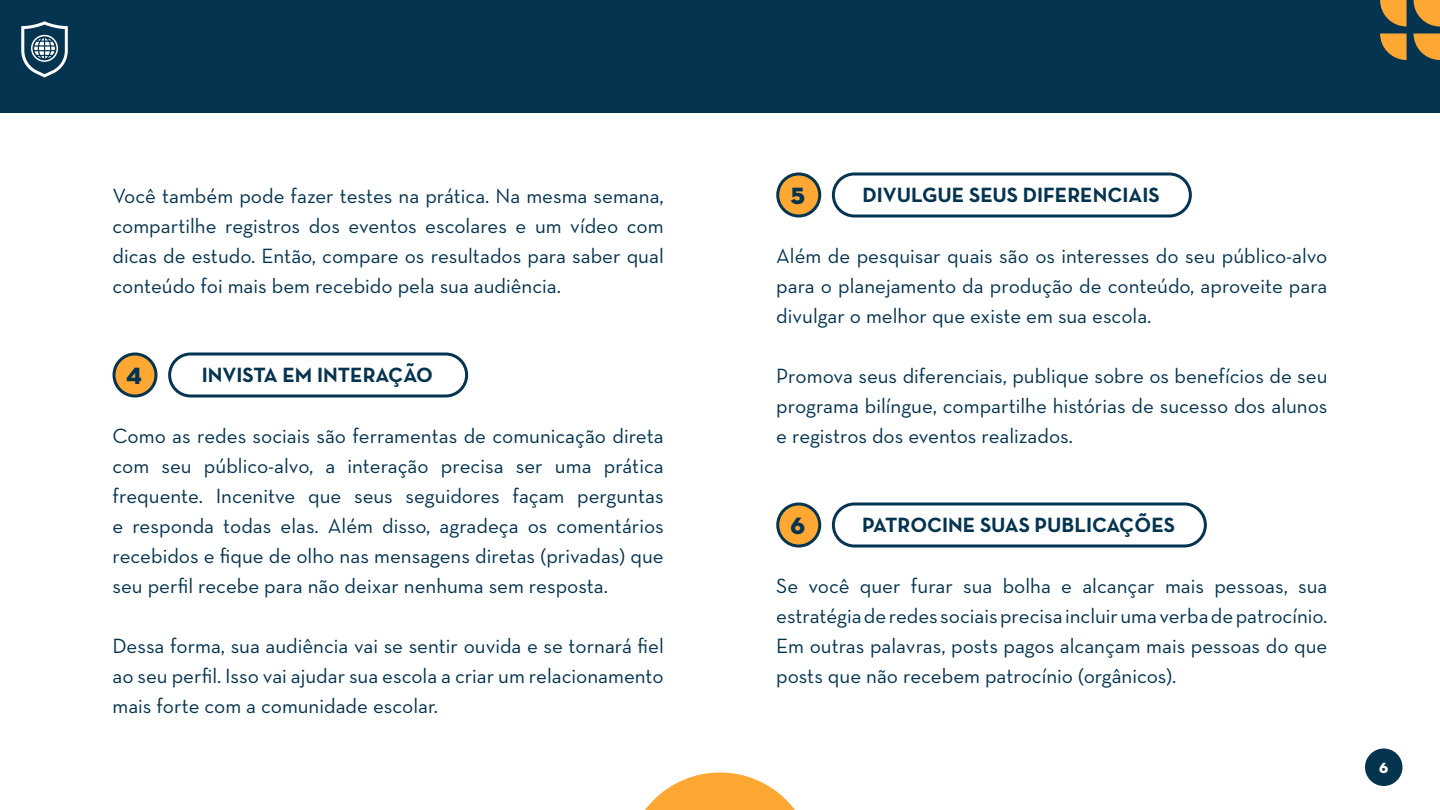
<style>
.page{position:relative;width:1440px;height:810px;background:#fff}
.page>*{position:absolute;margin:0;border:0;box-sizing:border-box;transform-origin:0 0}
.t1{font:24px "Neutra Disp Titling";color:#053450}
.t2{font:21px/30px "Neutra Text";color:#053450;text-align:justify}
.t3{font:700 21px "Neutra Text";color:#053450}
.t4{font:15px "Neutra Disp Titling";color:#fff}
</style>
<div class="page">
<div style="left:0;top:0;width:1440px;height:112px;background:#053450"></div>
<div style="left:778px;top:174px;width:42px;height:42px;background:#ffa733;border-radius:50%"></div>
<div style="left:776px;top:172px;width:45px;height:46px;border:3px solid #053450;border-radius:50%"></div>
<div style="left:778px;top:504px;width:42px;height:42px;background:#ffa733;border-radius:50%"></div>
<div style="left:776px;top:502px;width:45px;height:46px;border:3px solid #053450;border-radius:50%"></div>
<div style="left:114px;top:354px;width:42px;height:42px;background:#ffa733;border-radius:50%"></div>
<div style="left:112px;top:352px;width:46px;height:46px;border:3px solid #053450;border-radius:50%"></div>
<div style="left:168px;top:352px;width:300px;height:46px;border:3px solid #053450;border-radius:21px"></div>
<svg style="left:21px;top:21px;width:47px;height:57px"></svg>
<svg style="left:645px;top:773px;width:150px;height:37px"></svg>
<div style="left:832px;top:172px;width:360px;height:46px;border:3px solid #053450;border-radius:21px"></div>
<div style="left:832px;top:502px;width:375px;height:46px;border:3px solid #053450;border-radius:21px"></div>
<svg style="left:1414px;top:0;width:26px;height:27px"></svg>
<svg style="left:1414px;top:33px;width:26px;height:27px"></svg>
<svg style="left:1380px;top:0;width:27px;height:27px"></svg>
<svg style="left:1380px;top:33px;width:27px;height:27px"></svg>
<div style="left:1365px;top:749px;width:37px;height:37px;background:#053450;border-radius:50%"></div>
<p class="t2" style="left:112px;top:180px;width:553px">Você também pode fazer testes na prática. Na mesma semana, compartilhe registros dos eventos escolares e um vídeo com dicas de estudo. Então, compare os resultados para saber qual conteúdo foi mais bem recebido pela sua audiência.</p>
<p class="t3" style="left:862px;top:182px;width:299px">DIVULGUE SEUS DIFERENCIAIS</p>
<p class="t1" style="left:791px;top:181px;width:16px">5</p>
<p class="t2" style="left:776px;top:240px;width:553px">Além de pesquisar quais são os interesses do seu público-alvo para o planejamento da produção de conteúdo, aproveite para divulgar o melhor que existe em sua escola.</p>
<p class="t2" style="left:776px;top:360px;width:553px">Promova seus diferenciais, publique sobre os benefícios de seu programa bilíngue, compartilhe histórias de sucesso dos alunos e registros dos eventos realizados.</p>
<p class="t1" style="left:126px;top:361px;width:17px">4</p>
<p class="t3" style="left:202px;top:362px;width:232px">INVISTA EM INTERAÇÃO</p>
<p class="t2" style="left:113px;top:420px;width:553px">Como as redes sociais são ferramentas de comunicação direta com seu público-alvo, a interação precisa ser uma prática frequente. Incenitve que seus seguidores façam perguntas e responda todas elas. Além disso, agradeça os comentários recebidos e fique de olho nas mensagens diretas (privadas) que seu perfil recebe para não deixar nenhuma sem resposta.</p>
<p class="t3" style="left:862px;top:512px;width:315px">PATROCINE SUAS PUBLICAÇÕES</p>
<p class="t1" style="left:791px;top:511px;width:16px">6</p>
<p class="t2" style="left:776px;top:570px;width:553px">Se você quer furar sua bolha e alcançar mais pessoas, sua estratégia de redes sociais precisa incluir uma verba de patrocínio.<br>Em outras palavras, posts pagos alcançam mais pessoas do que posts que não recebem patrocínio (orgânicos).</p>
<p class="t2" style="left:113px;top:630px;width:553px">Dessa forma, sua audiência vai se sentir ouvida e se tornará fiel ao seu perfil. Isso vai ajudar sua escola a criar um relacionamento mais forte com a comunidade escolar.</p>
<p class="t4" style="left:1379px;top:758px;width:11px">6</p>
</div>
